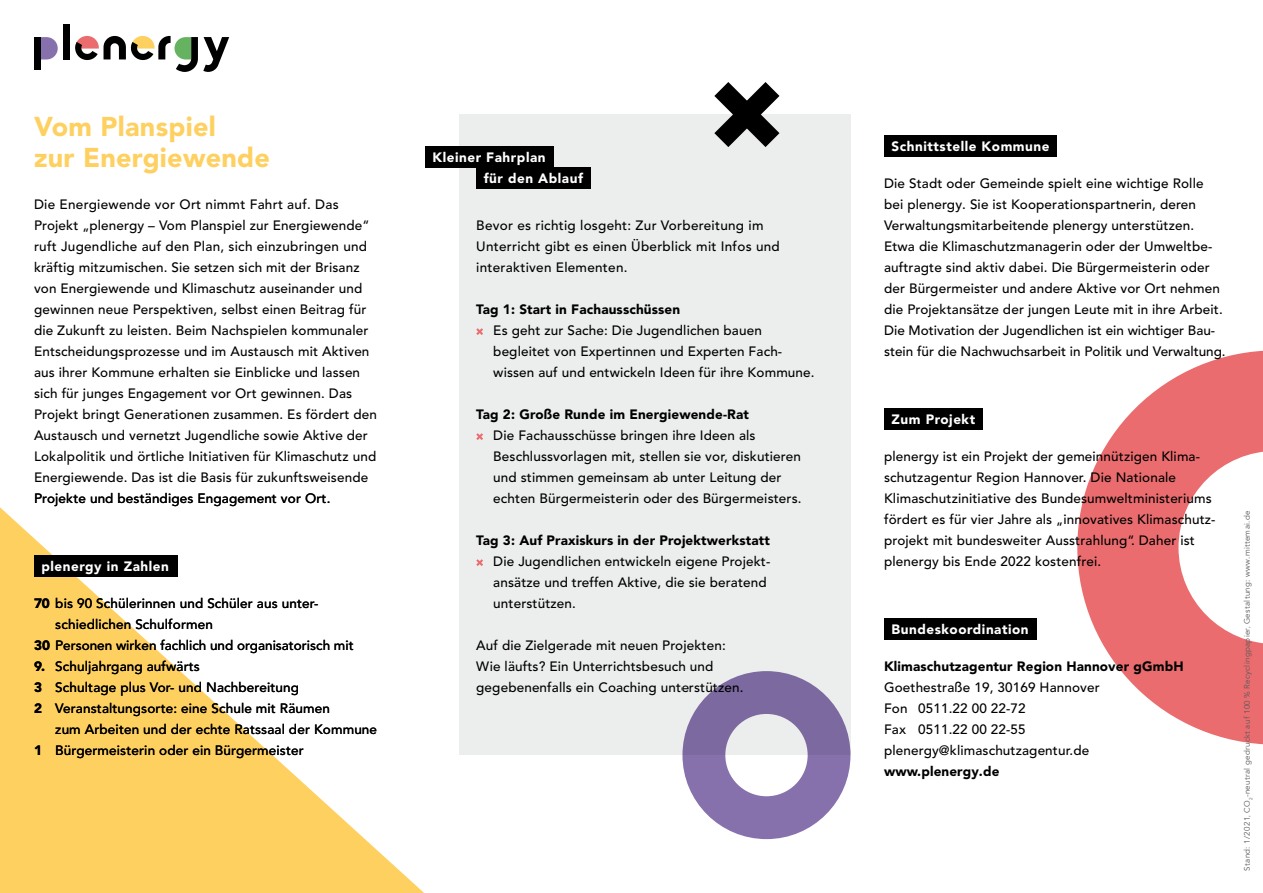
<style>
.page{position:relative;width:1263px;height:893px;background:#fff}
.page>*{position:absolute;margin:0;border:0;box-sizing:border-box;transform-origin:0 0}
.t1{font:900 27px/31.5px "Avenir LT Pro";letter-spacing:.01em;color:#fed060}
.t2{font:500 13.5px/21px "Avenir LT Pro";letter-spacing:.01em;color:#000}
.t3{font:900 13.5px "Avenir LT Pro";letter-spacing:.01em;color:#000}
.t4{font:900 13.5px/21px "Avenir LT Pro";letter-spacing:.04em;color:#fff}
.t5{font:7.95px "Avenir";letter-spacing:.04em;color:#58585a}
.s1{font-weight:900}
.s2{font-family:"Exo 2.0";font-weight:300}
</style>
<div class="page">
<div style="left:459px;top:115px;width:391px;height:640px;background:#eceded"></div>
<svg style="left:476px;top:328px;width:7px;height:7px"></svg>
<svg style="left:476px;top:433px;width:7px;height:7px"></svg>
<svg style="left:476px;top:559px;width:7px;height:7px"></svg>
<svg style="left:682px;top:671px;width:168px;height:168px"></svg>
<svg style="left:1077px;top:350px;width:186px;height:395px;fill:#eb6c6e"></svg>
<svg style="left:0;top:507px;width:424px;height:386px;fill:#fed060"></svg>
<svg style="left:714px;top:82px;width:65px;height:65px"></svg>
<div style="left:884px;top:136px;width:172px;height:21px;background:#000"></div>
<div style="left:63px;top:24px;width:7px;height:35px;background:#000"></div>
<div style="left:34px;top:37px;width:7px;height:33px;background:#000"></div>
<svg style="left:41px;top:37px;width:17px;height:23px"></svg>
<svg style="left:75px;top:36px;width:154px;height:36px"></svg>
<div style="left:34px;top:555px;width:143px;height:22px;background:#000"></div>
<div style="left:425px;top:146px;width:129px;height:21px;background:#000"></div>
<div style="left:476px;top:167px;width:115px;height:21px;background:#000"></div>
<div style="left:884px;top:409px;width:99px;height:21px;background:#000"></div>
<div style="left:884px;top:619px;width:153px;height:21px;background:#000"></div>
<h1 class="t1" style="left:34px;top:110px;width:238px">Vom Planspiel<br>zur Energiewende</h1>
<p class="t2" style="left:34px;top:194px;width:345px">Die Energiewende vor Ort nimmt Fahrt auf. Das Projekt „plenergy – Vom Planspiel zur Energiewende“ ruft Jugendliche auf den Plan, sich einzubringen und kräftig mitzumischen. Sie setzen sich mit der Brisanz von Energiewende und Klimaschutz auseinander und gewinnen neue Perspektiven, selbst einen Beitrag für die Zukunft zu leisten. Beim Nachspielen kommunaler Entscheidungsprozesse und im Austausch mit Aktiven aus ihrer Kommune erhalten sie Einblicke und lassen sich für junges Engagement vor Ort gewinnen. Das Projekt bringt Generationen zusammen. Es fördert den Austausch und vernetzt Jugendliche sowie Aktive der Lokalpolitik und örtliche Initiativen für Klimaschutz und Energiewende. Das ist die Basis für zukunftsweisende Projekte und beständiges Engagement vor Ort.</p>
<p class="t4" style="left:41px;top:556px;width:129px">plenergy in Zahlen</p>
<p class="t2" style="left:34px;top:593px;width:286px"><span class="s1">70</span> bis 90 Schülerinnen und Schüler aus unter-</p>
<p class="t2" style="left:55px;top:614px;width:159px">schiedlichen Schulformen</p>
<p class="t2" style="left:34px;top:635px;width:321px"><span class="s1">30</span> Personen wirken fachlich und organisatorisch mit</p>
<p class="t2" style="left:34px;top:656px;width:167px"><span class="s1">9.</span> Schuljahrgang aufwärts</p>
<p class="t2" style="left:34px;top:677px;width:266px"><span class="s1">3</span> Schultage plus Vor- und Nachbereitung</p>
<p class="t2" style="left:34px;top:698px;width:297px"><span class="s1">2</span> Veranstaltungsorte: eine Schule mit Räumen</p>
<p class="t2" style="left:55px;top:719px;width:323px">zum Arbeiten und der echte Ratssaal der Kommune</p>
<p class="t2" style="left:34px;top:740px;width:271px"><span class="s1">1</span> Bürgermeisterin oder ein Bürgermeister</p>
<p class="t4" style="left:484px;top:147px;width:101px;text-indent:-51px">Kleiner Fahrplan<br>für den Ablauf</p>
<p class="t2" style="left:476px;top:215px;width:305px">Bevor es richtig losgeht: Zur Vorbereitung im<br>Unterricht gibt es einen Überblick mit Infos und interaktiven Elementen.</p>
<p class="t3" style="left:476px;top:301px;width:205px">Tag 1: Start in Fachausschüssen</p>
<p class="t2" style="left:493px;top:320px;width:323px">Es geht zur Sache: Die Jugendlichen bauen begleitet von Expertinnen und Experten Fach&shy;wissen auf und entwickeln Ideen für ihre Kommune.</p>
<p class="t3" style="left:476px;top:406px;width:274px">Tag 2: Große Runde im Energiewende-Rat</p>
<p class="t2" style="left:493px;top:425px;width:310px">Die Fachausschüsse bringen ihre Ideen als Beschlussvorlagen mit, stellen sie vor, diskutieren und stimmen gemeinsam ab unter Leitung der echten Bürgermeisterin oder des Bürgermeisters.</p>
<p class="t3" style="left:476px;top:532px;width:295px">Tag 3: Auf Praxiskurs in der Projektwerkstatt</p>
<p class="t2" style="left:493px;top:551px;width:279px">Die Jugendlichen entwickeln eigene Projekt&shy;ansätze und treffen Aktive, die sie beratend unterstützen.</p>
<p class="t2" style="left:476px;top:635px;width:269px">Auf die Zielgerade mit neuen Projekten:<br>Wie läufts? Ein Unterrichtsbesuch und gegebenenfalls ein Coaching unterstützen.</p>
<p class="t4" style="left:891px;top:136px;width:160px">Schnittstelle Kommune</p>
<p class="t2" style="left:884px;top:173px;width:343px">Die Stadt oder Gemeinde spielt eine wichtige Rolle bei plenergy. Sie ist Kooperationspartnerin, deren Verwaltungsmitarbeitende plenergy unterstützen.<br>Etwa die Klimaschutzmanagerin oder der Umweltbe&shy;auftragte sind aktiv dabei. Die Bürgermeisterin oder der Bürgermeister und andere Aktive vor Ort nehmen die Projektansätze der jungen Leute mit in ihre Arbeit.<br>Die Motivation der Jugendlichen ist ein wichtiger Bau&shy;stein für die Nachwuchsarbeit in Politik und Verwaltung.</p>
<p class="t4" style="left:891px;top:409px;width:85px">Zum Projekt</p>
<p class="t2" style="left:884px;top:446px;width:333px">plenergy ist ein Projekt der gemeinnützigen Klima&shy;schutzagentur Region Hannover. Die Nationale Klimaschutzinitiative des Bundesumweltministeriums fördert es für vier Jahre als „innovatives Klimaschutz&shy;projekt mit bundesweiter Ausstrahlung“. Daher ist plenergy bis Ende 2022 kostenfrei.</p>
<p class="t4" style="left:891px;top:619px;width:139px">Bundeskoordination</p>
<p class="t3" style="left:884px;top:658px;width:301px">Klimaschutzagentur Region Hannover gGmbH</p>
<p class="t2" style="left:884px;top:677px;width:217px">Goethestraße 19, 30169 Hannover<br>Fon 0511.22 00 22-72<br>Fax 0511.22 00 22-55 plenergy@klimaschutzagentur.de</p>
<p class="t3" style="left:884px;top:763px;width:117px">www.plenergy.de</p>
<p class="t5" style="left:1242px;top:871px;width:361px;rotate:-90deg">Stand: 1/2021<span class="s2">,</span> CO<sub>2</sub>-neutral gedruckt auf 100 % Recyclingpapier<span class="s2">,</span> Gestaltung: www.mittemai.de</p>
</div>
